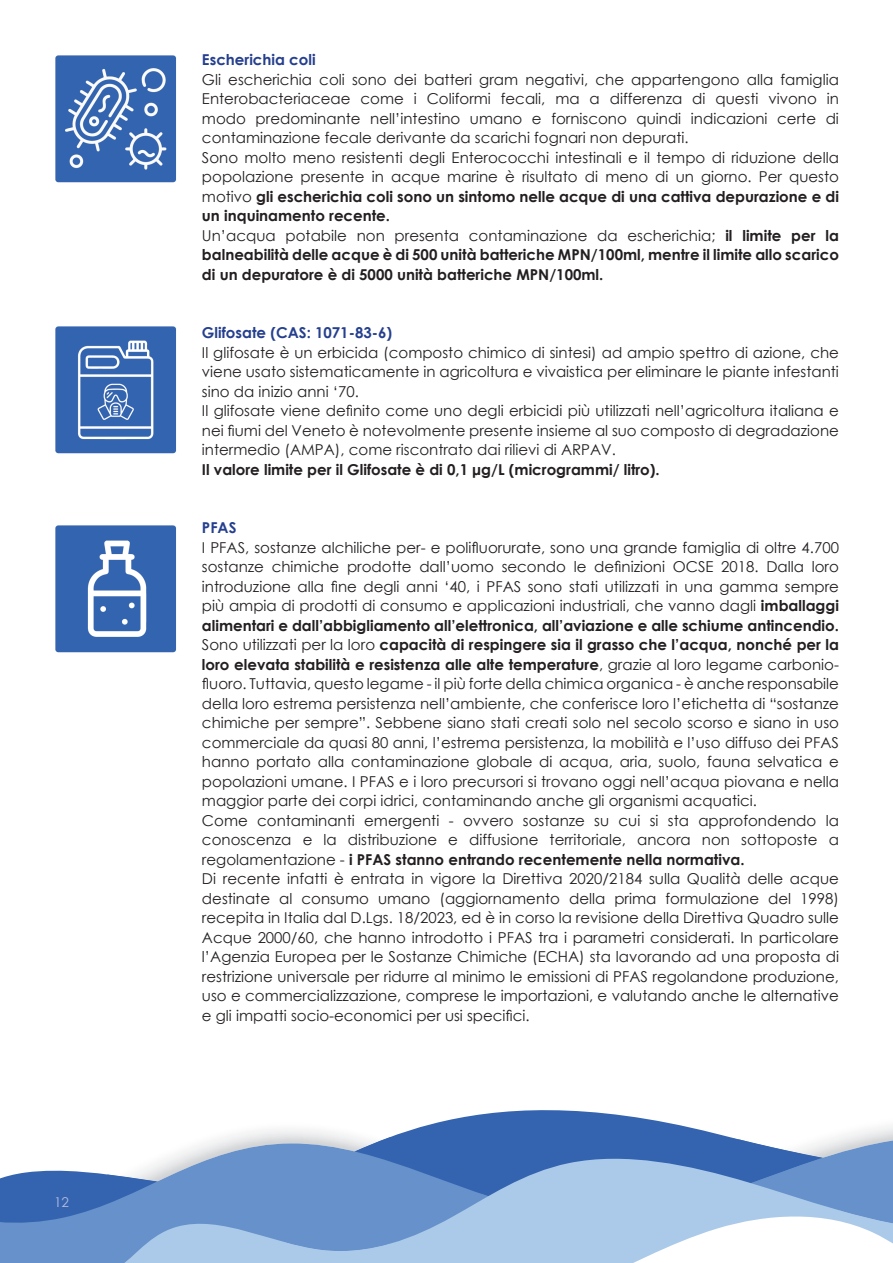
<style>
.page{position:relative;width:893px;height:1263px;background:#fff}
.page>*{position:absolute;margin:0;border:0;box-sizing:border-box;transform-origin:0 0}
.t1{font:15px/19.5px "Century Gothic";color:#231f20}
.t2{font:700 15px "Century Gothic";color:#231f20}
.t3{font:700 15px "Century Gothic";color:#253f8e}
.t4{font:13.5px "Century Gothic";color:#b6bcde}
.s1{font-weight:700}
</style>
<div class="page">
<svg style="left:0;top:1110px;width:893px;height:100px"></svg>
<svg style="left:0;top:1210px;width:893px;height:53px;fill:#abcae9"></svg>
<img style="left:55px;top:55px;width:122px;height:128px">
<img style="left:55px;top:326px;width:122px;height:128px">
<img style="left:55px;top:525px;width:122px;height:128px">
<p class="t4" style="left:54px;top:1192px;width:16px">12</p>
<p class="t3" style="left:202px;top:48px;width:115px">Escherichia coli</p>
<p class="t1" style="left:202px;top:69px;width:638px">Gli escherichia coli sono dei batteri gram negativi, che appartengono alla famiglia Enterobacteriaceae come i Coliformi fecali, ma a differenza di questi vivono in modo predominante nell’intestino umano e forniscono quindi indicazioni certe di contaminazione fecale derivante da scarichi fognari non depurati.<br>Sono molto meno resistenti degli Enterococchi intestinali e il tempo di riduzione della popolazione presente in acque marine è risultato di meno di un giorno. Per questo motivo <span class="s1">gli escherichia coli sono un sintomo nelle acque di una cattiva depurazione e di un inquinamento recente.<br></span>Un’acqua potabile non presenta contaminazione da escherichia; <span class="s1">il limite per la balneabilità delle acque è di 500 unità batteriche MPN/100ml, mentre il limite allo scarico di un depuratore è di 5000 unità batteriche MPN/100ml.</span></p>
<p class="t3" style="left:202px;top:321px;width:192px">Glifosate (CAS: 1071-83-6)</p>
<p class="t1" style="left:202px;top:342px;width:638px">Il glifosate è un erbicida (composto chimico di sintesi) ad ampio spettro di azione, che viene usato sistematicamente in agricoltura e vivaistica per eliminare le piante infestanti sino da inizio anni ‘70.<br>Il glifosate viene definito come uno degli erbicidi più utilizzati nell’agricoltura italiana e nei fiumi del Veneto è notevolmente presente insieme al suo composto di degradazione intermedio (AMPA), come riscontrato dai rilievi di ARPAV.</p>
<p class="t2" style="left:202px;top:458px;width:459px">Il valore limite per il Glifosate è di 0,1 μg/L (microgrammi/ litro).</p>
<p class="t3" style="left:202px;top:516px;width:36px">PFAS</p>
<p class="t1" style="left:202px;top:537px;width:638px">I PFAS, sostanze alchiliche per- e polifluorurate, sono una grande famiglia di oltre 4.700 sostanze chimiche prodotte dall’uomo secondo le definizioni OCSE 2018. Dalla loro introduzione alla fine degli anni ‘40, i PFAS sono stati utilizzati in una gamma sempre più ampia di prodotti di consumo e applicazioni industriali, che vanno dagli <span class="s1">imballaggi alimentari e dall’abbigliamento all’elettronica, all’aviazione e alle schiume antincendio.<br></span>Sono utilizzati per la loro <span class="s1">capacità di respingere sia il grasso che l’acqua, nonché per la loro elevata stabilità e resistenza alle alte temperature</span>, grazie al loro legame carbonio&shy;fluoro. Tuttavia, questo legame - il più forte della chimica organica - è anche responsabile della loro estrema persistenza nell’ambiente, che conferisce loro l’etichetta di “sostanze chimiche per sempre”. Sebbene siano stati creati solo nel secolo scorso e siano in uso commerciale da quasi 80 anni, l’estrema persistenza, la mobilità e l’uso diffuso dei PFAS hanno portato alla contaminazione globale di acqua, aria, suolo, fauna selvatica e popolazioni umane. I PFAS e i loro precursori si trovano oggi nell’acqua piovana e nella maggior parte dei corpi idrici, contaminando anche gli organismi acquatici.<br>Come contaminanti emergenti - ovvero sostanze su cui si sta approfondendo la conoscenza e la distribuzione e diffusione territoriale, ancora non sottoposte a regolamentazione - <span class="s1">i PFAS stanno entrando recentemente nella normativa.<br></span>Di recente infatti è entrata in vigore la Direttiva 2020/2184 sulla Qualità delle acque destinate al consumo umano (aggiornamento della prima formulazione del 1998) recepita in Italia dal D.Lgs. 18/2023, ed è in corso la revisione della Direttiva Quadro sulle Acque 2000/60, che hanno introdotto i PFAS tra i parametri considerati. In particolare l’Agenzia Europea per le Sostanze Chimiche (ECHA) sta lavorando ad una proposta di restrizione universale per ridurre al minimo le emissioni di PFAS regolandone produzione, uso e commercializzazione, comprese le importazioni, e valutando anche le alternative e gli impatti socio-economici per usi specifici.</p>
</div>
